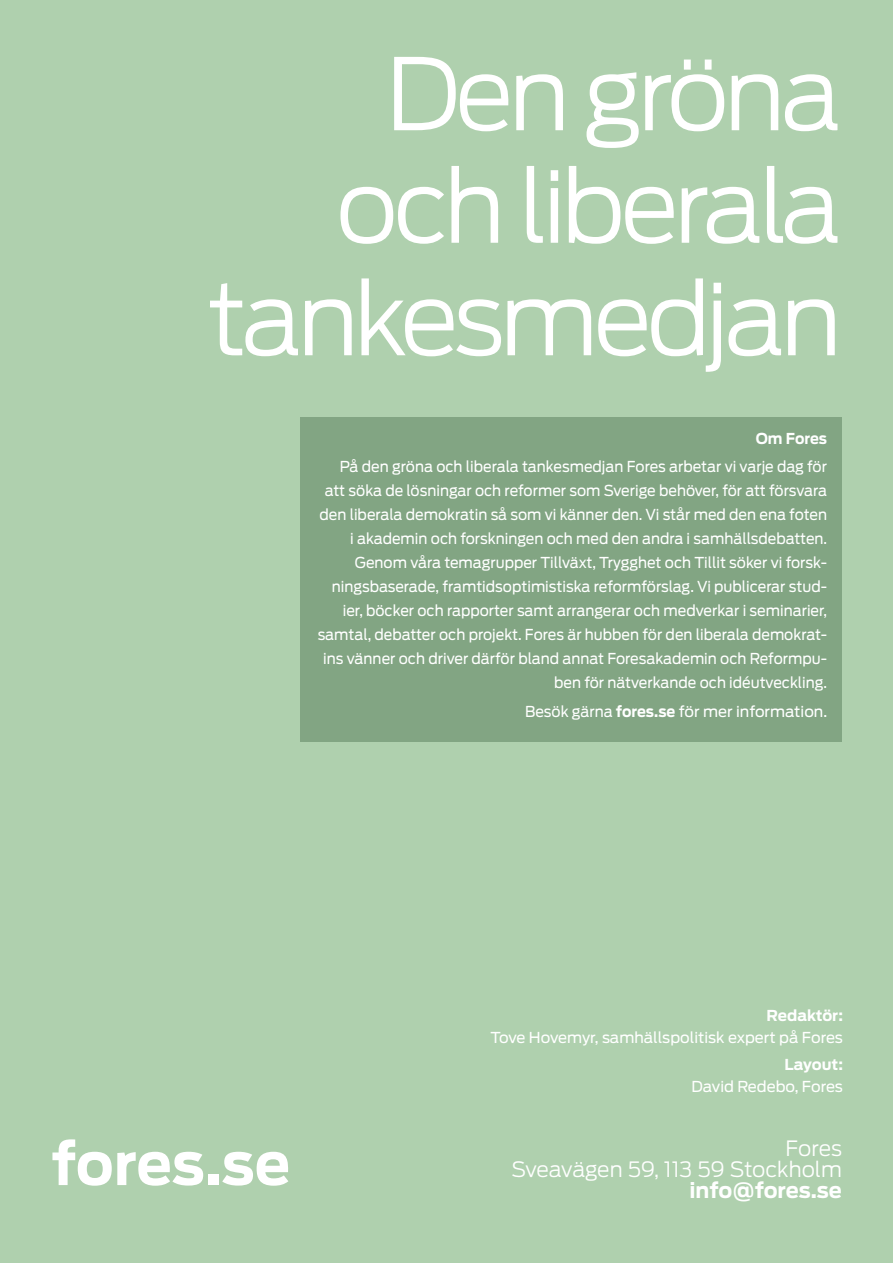
<style>
.page{position:relative;width:893px;height:1263px;background:#afd0ae}
.page>*{position:absolute;margin:0;border:0;box-sizing:border-box;transform-origin:0 0}
.Fores-Policypapper-u{font:300 99px/112.5px "Antenna";letter-spacing:-.05em;color:#fff;text-align:right}
.t1{font:700 57.6px "Antenna";color:#fff}
.Fores-Policypapper-u-2{font:300 21px/21px "Antenna";letter-spacing:-.01em;color:#fff;text-align:right}
.Fores_Text-undertite{font:15px/24px "Antenna";color:#fff;text-align:right;scale:.95 1}
.Subheading_1{font:15px "Antenna";color:#fff}
.Subheading_1-2{font:700 15px "Antenna";color:#fff}
.Fores_Text-undertite-2{font:700 15px "Antenna";color:#fff;scale:.95 1}
.s1{font-weight:700}
</style>
<div class="page">
<div style="left:300px;top:417px;width:542px;height:325px;background:#82a583"></div>
<p class="Fores-Policypapper-u" style="left:207px;top:36px;width:636px">Den gröna och liberala tankesmedjan</p>
<p class="Fores_Text-undertite-2" style="left:756px;top:428px;width:77px">Om Fores</p>
<p class="Fores_Text-undertite" style="left:318px;top:454px;width:538px">På den gröna och liberala tankesmedjan Fores arbetar vi varje dag för att söka de lösningar och reformer som Sverige behöver, för att försvara den liberala demokratin så som vi känner den. Vi står med den ena foten i akademin och forskningen och med den andra i samhällsdebatten.<br>Genom våra temagrupper Tillväxt, Trygghet och Tillit söker vi forsk&shy;ningsbaserade, framtidsoptimistiska reformförslag. Vi publicerar stud&shy;ier, böcker och rapporter samt arrangerar och medverkar i seminarier, samtal, debatter och projekt. Fores är hubben för den liberala demokrat&shy;ins vänner och driver därför bland annat Foresakademin och Reformpu&shy;ben för nätverkande och idéutveckling.</p>
<p class="Fores_Text-undertite" style="left:525px;top:699px;width:319px">Besök gärna <span class="s1">fores.se</span> för mer information.</p>
<p class="t1" style="left:51px;top:1124px;width:241px">fores.se</p>
<p class="Subheading_1-2" style="left:767px;top:1005px;width:78px">Redaktör:</p>
<p class="Subheading_1" style="left:490px;top:1027px;width:354px">Tove Hovemyr, samhällspolitisk expert på Fores</p>
<p class="Subheading_1-2" style="left:784px;top:1054px;width:60px">Layout:</p>
<p class="Subheading_1" style="left:691px;top:1076px;width:153px">David Redebo, Fores</p>
<p class="Fores-Policypapper-u-2" style="left:512px;top:1137px;width:332px">Fores<br>Sveavägen 59, 113 59 Stockholm <span class="s1">info@fores.se</span></p>
</div>
